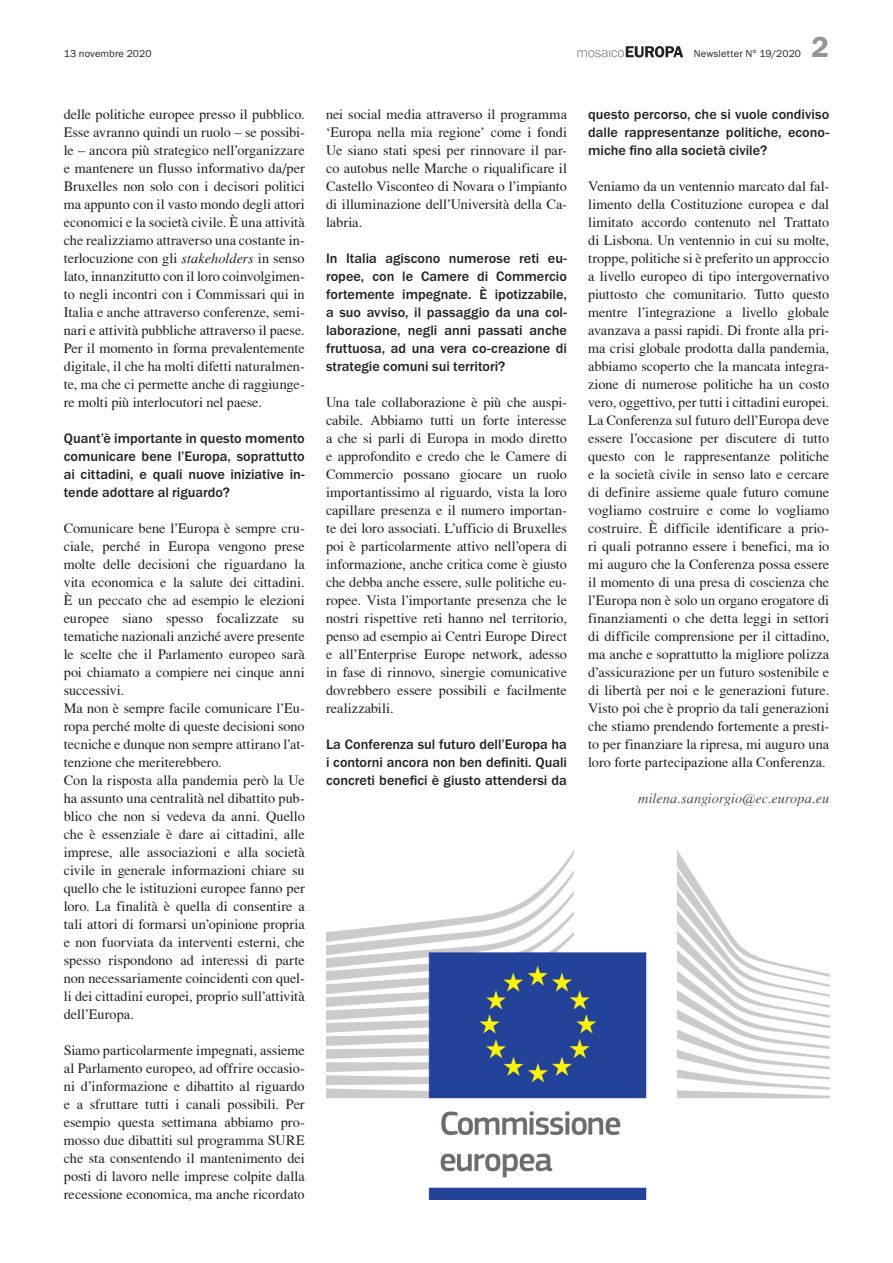
<style>
.page{position:relative;width:893px;height:1263px;background:#fff}
.page>*{position:absolute;margin:0;border:0;box-sizing:border-box;transform-origin:0 0}
.t1{font:600 30px "Franklin Gothic Itc T";color:#939598}
.t2{font:14.25px/18px "T Acc LAD";color:#231f20;text-align:justify}
.t3{font:500 14.25px/18px "Franklin Gothic Itc T";color:#231f20;text-align:justify}
.t4{font:14.25px "T Acc LAD Italic";letter-spacing:-.005em;color:#4b4c4d}
.t5{font:10.5px "Franklin Gothic Itc T";letter-spacing:.01em;color:#231f20}
.s1{font-family:"T Acc LAD Italic"}
</style>
<div class="page">
<svg style="left:577px;top:46px;width:106px;height:11px"></svg>
<img style="left:326px;top:851px;width:503px;height:348px">
<p class="t5" style="left:64px;top:48px;width:89px">13 novembre 2020</p>
<p class="t5" style="left:694px;top:48px;width:109px">Newsletter N° 19/2020</p>
<h1 class="t1" style="left:812px;top:30px;width:19px">2</h1>
<p class="t2" style="left:64px;top:105px;width:242px">delle politiche europee presso il pubblico.<br>Esse avranno quindi un ruolo – se possibi&shy;le – ancora più strategico nell’organizzare e mantenere un flusso informativo da/per Bruxelles non solo con i decisori politici ma appunto con il vasto mondo degli attori economici e la società civile. È una attività che realizziamo attraverso una costante in&shy;terlocuzione con gli <span class="s1">stakeholders</span> in senso lato, innanzitutto con il loro coinvolgimen&shy;to negli incontri con i Commissari qui in Italia e anche attraverso conferenze, semi&shy;nari e attività pubbliche attraverso il paese.<br>Per il momento in forma prevalentemente digitale, il che ha molti difetti naturalmen&shy;te, ma che ci permette anche di raggiunge&shy;re molti più interlocutori nel paese.</p>
<p class="t3" style="left:64px;top:429px;width:242px">Quant’è importante in questo momento comunicare bene l’Europa, soprattutto ai cittadini, e quali nuove iniziative in&shy;tende adottare al riguardo?</p>
<p class="t2" style="left:64px;top:519px;width:242px;text-align:left">Comunicare bene l’Europa è sempre cru&shy;ciale, perché in Europa vengono prese molte delle decisioni che riguardano la vita economica e la salute dei cittadini.<br>È un peccato che ad esempio le elezioni europee siano spesso focalizzate su tematiche nazionali anziché avere presente le scelte che il Parlamento europeo sarà poi chiamato a compiere nei cinque anni successivi.<br>Ma non è sempre facile comunicare l’Eu&shy;ropa perché molte di queste decisioni sono tecniche e dunque non sempre attirano l’at&shy;tenzione che meriterebbero.<br>Con la risposta alla pandemia però la Ue ha assunto una centralità nel dibattito pub&shy;blico che non si vedeva da anni. Quello che è essenziale è dare ai cittadini, alle imprese, alle associazioni e alla società civile in generale informazioni chiare su quello che le istituzioni europee fanno per loro. La finalità è quella di consentire a tali attori di formarsi un’opinione propria e non fuorviata da interventi esterni, che spesso rispondono ad interessi di parte non necessariamente coincidenti con quel&shy;li dei cittadini europei, proprio sull’attività dell’Europa.</p>
<p class="t2" style="left:64px;top:1041px;width:242px">Siamo particolarmente impegnati, assieme al Parlamento europeo, ad offrire occasio&shy;ni d’informazione e dibattito al riguardo e a sfruttare tutti i canali possibili. Per esempio questa settimana abbiamo pro&shy;mosso due dibattiti sul programma SURE che sta consentendo il mantenimento dei posti di lavoro nelle imprese colpite dalla recessione economica, ma anche ricordato</p>
<p class="t2" style="left:326px;top:105px;width:242px">nei social media attraverso il programma ‘Europa nella mia regione’ come i fondi Ue siano stati spesi per rinnovare il par&shy;co autobus nelle Marche o riqualificare il Castello Visconteo di Novara o l’impianto di illuminazione dell’Università della Ca&shy;labria.</p>
<p class="t3" style="left:326px;top:249px;width:242px">In Italia agiscono numerose reti eu&shy;ropee, con le Camere di Commercio fortemente impegnate. È ipotizzabile, a suo avviso, il passaggio da una col&shy;laborazione, negli anni passati anche fruttuosa, ad una vera co-creazione di strategie comuni sui territori?</p>
<p class="t2" style="left:326px;top:393px;width:242px">Una tale collaborazione è più che auspi&shy;cabile. Abbiamo tutti un forte interesse a che si parli di Europa in modo diretto e approfondito e credo che le Camere di Commercio possano giocare un ruolo importantissimo al riguardo, vista la loro capillare presenza e il numero importan&shy;te dei loro associati. L’ufficio di Bruxelles poi è particolarmente attivo nell’opera di informazione, anche critica come è giusto che debba anche essere, sulle politiche eu&shy;ropee. Vista l’importante presenza che le nostri rispettive reti hanno nel territorio, penso ad esempio ai Centri Europe Direct e all’Enterprise Europe network, adesso in fase di rinnovo, sinergie comunicative dovrebbero essere possibili e facilmente realizzabili.</p>
<p class="t3" style="left:326px;top:735px;width:242px">La Conferenza sul futuro dell’Europa ha i contorni ancora non ben definiti. Quali concreti benefici è giusto attendersi da</p>
<p class="t3" style="left:588px;top:105px;width:242px">questo percorso, che si vuole condiviso dalle rappresentanze politiche, econo&shy;miche fino alla società civile?</p>
<p class="t2" style="left:588px;top:177px;width:242px">Veniamo da un ventennio marcato dal fal&shy;limento della Costituzione europea e dal limitato accordo contenuto nel Trattato di Lisbona. Un ventennio in cui su molte, troppe, politiche si è preferito un approccio a livello europeo di tipo intergovernativo piuttosto che comunitario. Tutto questo mentre l’integrazione a livello globale avanzava a passi rapidi. Di fronte alla pri&shy;ma crisi globale prodotta dalla pandemia, abbiamo scoperto che la mancata integra&shy;zione di numerose politiche ha un costo vero, oggettivo, per tutti i cittadini europei.<br>La Conferenza sul futuro dell’Europa deve essere l’occasione per discutere di tutto questo con le rappresentanze politiche e la società civile in senso lato e cercare di definire assieme quale futuro comune vogliamo costruire e come lo vogliamo costruire. È difficile identificare a prio&shy;ri quali potranno essere i benefici, ma io mi auguro che la Conferenza possa essere il momento di una presa di coscienza che l’Europa non è solo un organo erogatore di finanziamenti o che detta leggi in settori di difficile comprensione per il cittadino, ma anche e soprattutto la migliore polizza d’assicurazione per un futuro sostenibile e di libertà per noi e le generazioni future.<br>Visto poi che è proprio da tali generazioni che stiamo prendendo fortemente a presti&shy;to per finanziare la ripresa, mi auguro una loro forte partecipazione alla Conferenza.</p>
<p class="t4" style="left:638px;top:790px;width:192px">milena.sangiorgio@ec.europa.eu</p>
</div>
